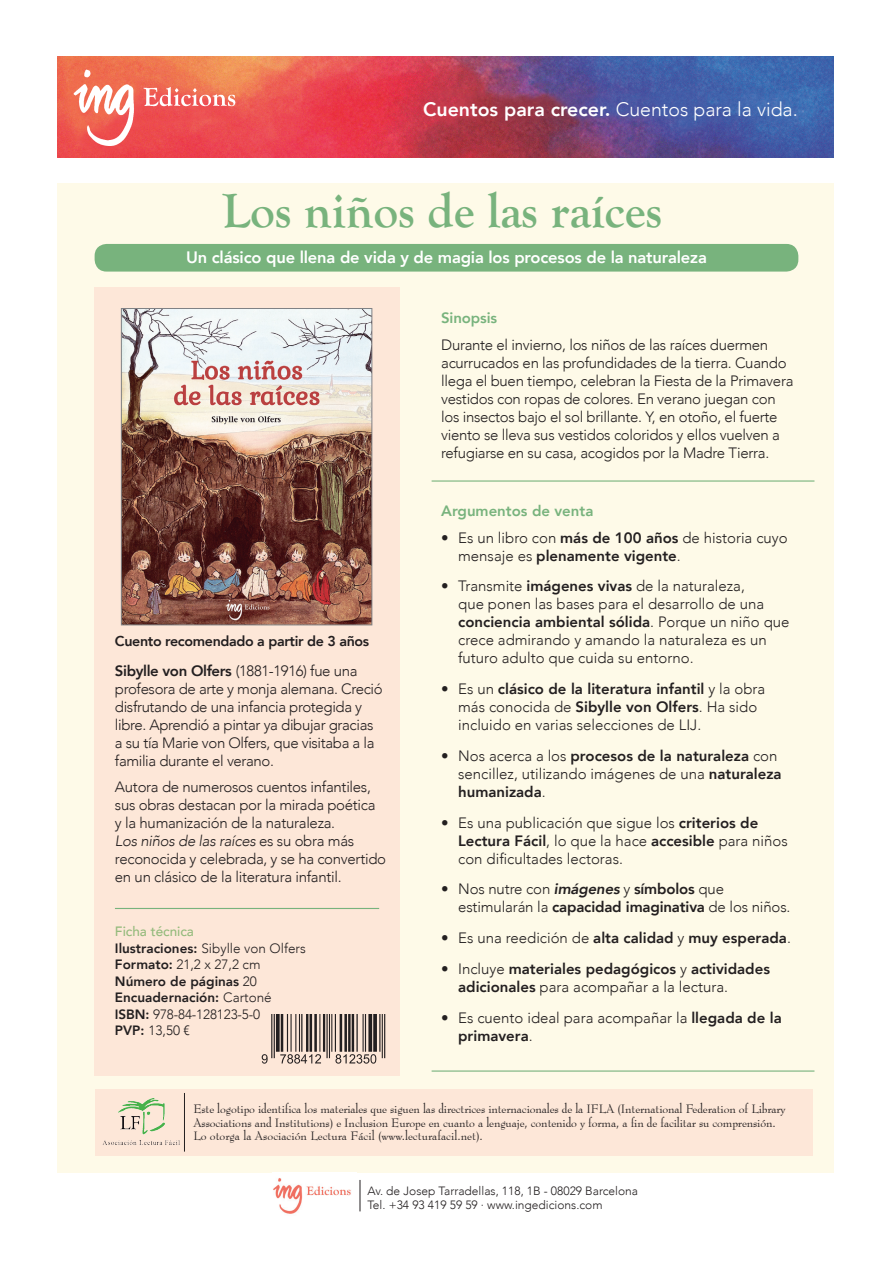
<style>
.page{position:relative;width:893px;height:1263px;background:#fff}
.page>*{position:absolute;margin:0;border:0;box-sizing:border-box;transform-origin:0 0}
.t1{font:700 49.5px "Goudy Old Style T";color:#78b37d}
.t2{font:800 19.5px "Avenir";color:#fff}
.t3{font:800 16.5px "Avenir";letter-spacing:-.01em;color:#fff}
.t4{font:300 15px/18px "Avenir";letter-spacing:-.02em;color:#231f20}
.t5{font:300 15px/18px "Avenir";color:#231f20}
.t6{font:800 15px/18px "Avenir";color:#231f20}
.t7{font:800 15px "Avenir";color:#78b37d}
.t8{font:800 14.25px "Avenir";letter-spacing:-.025em;color:#231f20}
.t9{font:300 13.5px "Avenir";color:#231f20}
.t10{font:800 13.5px "Avenir";color:#231f20}
.t11{font:500 13.5px "Avenir";color:#93ba7b}
.t12{font:12px/13.5px "Bernhard Modern BT";letter-spacing:-.01em;color:#231f20}
.t13{font:300 12px "Avenir";color:#231f20}
.s1{font-weight:300}
.s2{font-weight:800}
.s3{font-style:italic}
.s4{font-weight:800;font-style:italic}
</style>
<div class="page">
<div style="left:57px;top:183px;width:776px;height:990px;background:#fefae8"></div>
<div style="left:94px;top:287px;width:306px;height:789px;background:#fde7d8"></div>
<img style="left:57px;top:57px;width:776px;height:101px">
<img style="left:67px;top:63px;width:171px;height:89px">
<img style="left:123px;top:310px;width:247px;height:313px">
<div style="left:121px;top:308px;width:251px;height:317px;border:1px solid #808285"></div>
<div style="left:95px;top:244px;width:703px;height:28px;background:#78b37d;border-radius:12px"></div>
<img style="left:261px;top:1014px;width:125px;height:50px">
<img style="left:273px;top:1178px;width:78px;height:36px">
<hr style="left:360px;top:1180px;width:1px;height:31px;background:#231f20">
<hr style="left:432px;top:480px;width:382px;height:2px;background:#78b37d">
<hr style="left:432px;top:1070px;width:382px;height:1px;background:#78b37d">
<hr style="left:115px;top:908px;width:264px;height:1px;background:#78b37d">
<div style="left:96px;top:1089px;width:717px;height:67px;background:#fde7d8"></div>
<hr style="left:184px;top:1093px;width:1px;height:58px;background:#231f20">
<img style="left:102px;top:1098px;width:78px;height:47px">
<p class="t2" style="left:423px;top:94px;width:376px">Cuentos para crecer. <span class="s1">Cuentos para la vida.</span></p>
<p class="t1" style="left:222px;top:183px;width:442px">Los niños de las raíces</p>
<p class="t3" style="left:186px;top:244px;width:522px">Un clásico que llena de vida y de magia los procesos de la naturaleza</p>
<p class="t8" style="left:115px;top:630px;width:256px">Cuento recomendado a partir de 3 años</p>
<p class="t4" style="left:115px;top:662px;width:269px"><span class="s2">Sibylle von Olfers</span> (1881-1916) fue una profesora de arte y monja alemana. Creció disfrutando de una infancia protegida y libre. Aprendió a pintar ya dibujar gracias a su tía Marie von Olfers, que visitaba a la familia durante el verano.</p>
<p class="t4" style="left:115px;top:778px;width:273px">Autora de numerosos cuentos infantiles, sus obras destacan por la mirada poética y la humanización de la naturaleza.<br><span class="s3">Los niños de las raíces</span> es su obra más reconocida y celebrada, y se ha convertido en un clásico de la literatura infantil.</p>
<p class="t11" style="left:115px;top:920px;width:81px">Ficha técnica</p>
<p class="t9" style="left:115px;top:940px;width:192px"><span class="s2">Ilustraciones:</span> Sibylle von Olfers</p>
<p class="t9" style="left:115px;top:956px;width:147px"><span class="s2">Formato:</span> 21,2 x 27,2 cm</p>
<p class="t10" style="left:115px;top:970px;width:143px">Número de páginas <span class="s1">20</span></p>
<p class="t10" style="left:115px;top:987px;width:158px">Encuadernación: <span class="s1">Cartoné</span></p>
<p class="t9" style="left:115px;top:1006px;width:147px"><span class="s2">ISBN:</span> 978-84-128123-5-0</p>
<p class="t9" style="left:115px;top:1022px;width:76px"><span class="s2">PVP:</span> 13,50 €</p>
<p class="t7" style="left:441px;top:306px;width:57px">Sinopsis</p>
<p class="t4" style="left:441px;top:336px;width:354px">Durante el invierno, los niños de las raíces duermen acurrucados en las profundidades de la tierra. Cuando llega el buen tiempo, celebran la Fiesta de la Primavera vestidos con ropas de colores. En verano juegan con los insectos bajo el sol brillante. Y, en otoño, el fuerte viento se lleva sus vestidos coloridos y ellos vuelven a refugiarse en su casa, acogidos por la Madre Tierra.</p>
<p class="t7" style="left:441px;top:499px;width:154px">Argumentos de venta</p>
<p class="t5" style="left:458px;top:528px;width:331px;text-indent:-17px">• Es un libro con <span class="s2">más de 100 años</span> de historia cuyo mensaje es <span class="s2">plenamente vigente</span>.</p>
<p class="t5" style="left:458px;top:577px;width:333px;text-indent:-17px">• Transmite <span class="s2">imágenes vivas</span> de la naturaleza,<br>que ponen las bases para el desarrollo de una <span class="s2">conciencia ambiental sólida</span>. Porque un niño que crece admirando y amando la naturaleza es un futuro adulto que cuida su entorno.</p>
<p class="t5" style="left:458px;top:680px;width:309px;text-indent:-17px">• Es un <span class="s2">clásico de la literatura infantil</span> y la obra más conocida de <span class="s2">Sibylle von Olfers</span>. Ha sido incluido en varias selecciones de LIJ.</p>
<p class="t5" style="left:458px;top:747px;width:325px;text-indent:-17px">• Nos acerca a los <span class="s2">procesos de la naturaleza</span> con sencillez, utilizando imágenes de una <span class="s2">naturaleza humanizada</span>.</p>
<p class="t5" style="left:458px;top:813px;width:331px;text-indent:-17px">• Es una publicación que sigue los <span class="s2">criterios de<br>Lectura Fácil</span>, lo que la hace <span class="s2">accesible</span> para niños con dificultades lectoras.</p>
<p class="t4" style="left:458px;top:880px;width:334px;text-indent:-17px">• Nos nutre con <span class="s4">imágenes</span> y <span class="s2">símbolos</span> que estimularán la <span class="s2">capacidad imaginativa</span> de los niños.</p>
<p class="t6" style="left:441px;top:929px;width:351px"><span class="s1">• Es una reedición de</span> alta calidad <span class="s1">y</span> muy esperada<span class="s1">.</span></p>
<p class="t6" style="left:458px;top:960px;width:313px;text-indent:-17px"><span class="s1">• Incluye</span> materiales pedagógicos <span class="s1">y</span> actividades adicionales <span class="s1">para acompañar a la lectura.</span></p>
<p class="t5" style="left:458px;top:1008px;width:325px;text-indent:-17px">• Es cuento ideal para acompañar la <span class="s2">llegada de la primavera</span>.</p>
<p class="t12" style="left:193px;top:1102px;width:594px">Este logotipo identifica los materiales que siguen las directrices internacionales de la IFLA (International Federation of Library<br>Associations and Institutions) e Inclusion Europe en cuanto a lenguaje, contenido y forma, a fin de facilitar su comprensión.</p>
<p class="t12" style="left:193px;top:1129px;width:291px">Lo otorga la Asociación Lectura Fácil (www.lecturafacil.net).</p>
<p class="t13" style="left:367px;top:1183px;width:272px">Av. de Josep Tarradellas, 118, 1B - 08029 Barcelona</p>
<p class="t13" style="left:367px;top:1198px;width:237px">Tel. +34 93 419 59 59 · www.ingedicions.com</p>
</div>
